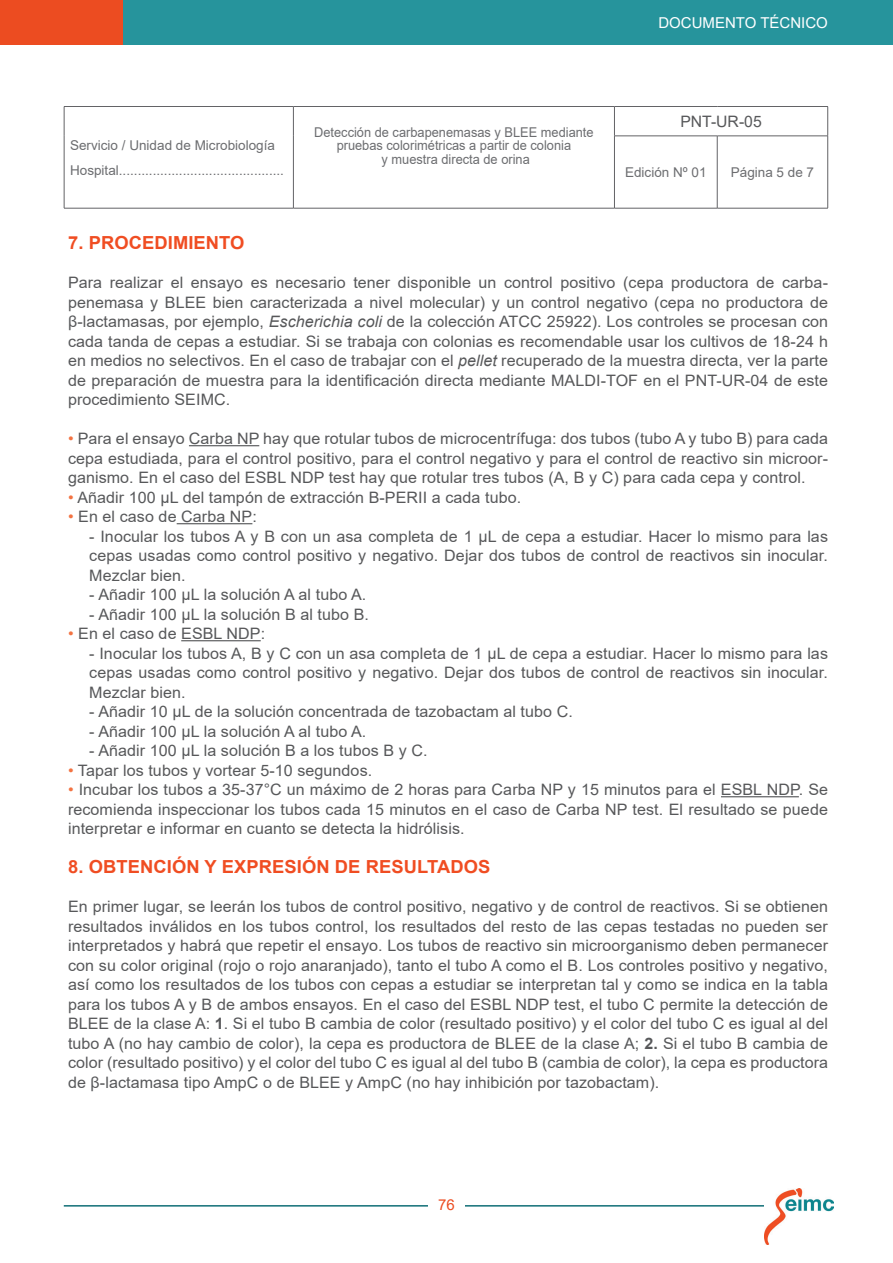
<style>
.page{position:relative;width:893px;height:1263px;background:#fff}
.page>*{position:absolute;margin:0;border:0;box-sizing:border-box;transform-origin:0 0}
.t1{font:700 18px "Arial";letter-spacing:.005em;color:#f04d22}
.t2{font:15.75px/19.5px "Arial";letter-spacing:.005em;color:#57585a;text-align:justify}
.t3{font:15px "Arial";color:#fff}
.t4{font:15px "Arial";color:#ec4c21}
.t5{font:13.5px/25.5px "Arial";color:#6c6d70}
.t6{font:13.5px/13.5px "Arial";color:#6c6d70;text-align:center;scale:.95 1}
.s1{font-style:italic}
.s2{color:#f37342}
.s3{font-weight:700}
</style>
<div class="page">
<hr style="left:64px;top:1205px;width:769px;height:1px;background:#106e76">
<div style="left:428px;top:1192px;width:37px;height:26px;background:#fff"></div>
<div style="left:0;top:0;width:123px;height:45px;background:#ec4c21"></div>
<div style="left:123px;top:0;width:770px;height:45px;background:#26949c"></div>
<img style="left:764px;top:1188px;width:69px;height:56px">
<hr style="left:189px;top:445px;width:70px;height:1px;background:#57585a">
<hr style="left:177px;top:523px;width:75px;height:1px;background:#57585a">
<hr style="left:181px;top:640px;width:80px;height:1px;background:#57585a">
<hr style="left:721px;top:796px;width:78px;height:1px;background:#57585a">
<hr style="left:64px;top:208px;width:229px;height:1px;background:#636366">
<hr style="left:64px;top:106px;width:229px;height:1px;background:#636366">
<svg style="left:64px;top:107px;width:1px;height:29px"></svg>
<hr style="left:293px;top:106px;width:321px;height:1px;background:#636366">
<svg style="left:293px;top:107px;width:1px;height:29px"></svg>
<hr style="left:64px;top:136px;width:1px;height:72px;background:#636366">
<hr style="left:293px;top:136px;width:1px;height:72px;background:#636366">
<hr style="left:614px;top:106px;width:103px;height:1px;background:#636366">
<svg style="left:614px;top:107px;width:1px;height:29px"></svg>
<hr style="left:717px;top:106px;width:111px;height:1px;background:#636366">
<svg style="left:827px;top:107px;width:1px;height:29px"></svg>
<hr style="left:614px;top:136px;width:103px;height:1px;background:#636366">
<hr style="left:614px;top:136px;width:1px;height:72px;background:#636366">
<hr style="left:717px;top:136px;width:111px;height:1px;background:#636366">
<hr style="left:717px;top:136px;width:1px;height:72px;background:#636366">
<hr style="left:827px;top:136px;width:1px;height:72px;background:#636366">
<hr style="left:293px;top:208px;width:321px;height:1px;background:#636366">
<hr style="left:614px;top:208px;width:103px;height:1px;background:#636366">
<hr style="left:717px;top:208px;width:111px;height:1px;background:#636366">
<p class="t3" style="left:658px;top:12px;width:171px">DOCUMENTO TÉCNICO</p>
<p class="t5" style="left:70px;top:132px;width:215px">Servicio / Unidad de Microbiología<br>Hospital............................................</p>
<p class="t6" style="left:314px;top:125px;width:296px">Detección de carbapenemasas y BLEE mediante pruebas colorimétricas a partir de colonia<br>y muestra directa de orina</p>
<p class="t2" style="left:680px;top:112px;width:83px">PNT-UR-05</p>
<p class="t5" style="left:625px;top:159px;width:83px">Edición Nº 01</p>
<p class="t5" style="left:731px;top:159px;width:85px">Página 5 de 7</p>
<p class="t1" style="left:68px;top:230px;width:178px">7. PROCEDIMIENTO</p>
<p class="t2" style="left:68px;top:273px;width:762px">Para realizar el ensayo es necesario tener disponible un control positivo (cepa productora de carba&shy;penemasa y BLEE bien caracterizada a nivel molecular) y un control negativo (cepa no productora de β-lactamasas, por ejemplo, <span class="s1">Escherichia coli</span> de la colección ATCC 25922). Los controles se procesan con cada tanda de cepas a estudiar. Si se trabaja con colonias es recomendable usar los cultivos de 18-24 h en medios no selectivos. En el caso de trabajar con el <span class="s1">pellet</span> recuperado de la muestra directa, ver la parte de preparación de muestra para la identificación directa mediante MALDI-TOF en el PNT-UR-04 de este procedimiento SEIMC.</p>
<p class="t2" style="left:68px;top:429px;width:762px"><span class="s2">•</span> Para el ensayo Carba NP hay que rotular tubos de microcentrífuga: dos tubos (tubo A y tubo B) para cada cepa estudiada, para el control positivo, para el control negativo y para el control de reactivo sin microor&shy;ganismo. En el caso del ESBL NDP test hay que rotular tres tubos (A, B y C) para cada cepa y control.</p>
<p class="t2" style="left:68px;top:487px;width:455px"><span class="s2">•</span> Añadir 100 µL del tampón de extracción B-PERII a cada tubo.</p>
<p class="t2" style="left:68px;top:507px;width:190px"><span class="s2">•</span> En el caso de Carba NP:</p>
<p class="t2" style="left:89px;top:526px;width:740px">- Inocular los tubos A y B con un asa completa de 1 µL de cepa a estudiar. Hacer lo mismo para las cepas usadas como control positivo y negativo. Dejar dos tubos de control de reactivos sin inocular.<br>Mezclar bien.</p>
<p class="t2" style="left:89px;top:585px;width:279px">- Añadir 100 µL la solución A al tubo A.</p>
<p class="t2" style="left:89px;top:604px;width:281px">- Añadir 100 µL la solución B al tubo B.</p>
<p class="t2" style="left:68px;top:624px;width:199px"><span class="s2">•</span> En el caso de ESBL NDP:</p>
<p class="t2" style="left:89px;top:643px;width:740px">- Inocular los tubos A, B y C con un asa completa de 1 µL de cepa a estudiar. Hacer lo mismo para las cepas usadas como control positivo y negativo. Dejar dos tubos de control de reactivos sin inocular.<br>Mezclar bien.</p>
<p class="t2" style="left:89px;top:702px;width:485px">- Añadir 10 µL de la solución concentrada de tazobactam al tubo C.</p>
<p class="t2" style="left:89px;top:721px;width:279px">- Añadir 100 µL la solución A al tubo A.</p>
<p class="t2" style="left:89px;top:741px;width:340px">- Añadir 100 µL la solución B a los tubos B y C.</p>
<p class="t2" style="left:68px;top:760px;width:306px"><span class="s2">•</span> Tapar los tubos y vortear 5-10 segundos.</p>
<p class="t2" style="left:68px;top:780px;width:762px"><span class="s2">•</span> Incubar los tubos a 35-37°C un máximo de 2 horas para Carba NP y 15 minutos para el ESBL NDP. Se recomienda inspeccionar los tubos cada 15 minutos en el caso de Carba NP test. El resultado se puede interpretar e informar en cuanto se detecta la hidrólisis.</p>
<p class="t1" style="left:68px;top:854px;width:424px">8. OBTENCIÓN Y EXPRESIÓN DE RESULTADOS</p>
<p class="t2" style="left:68px;top:897px;width:762px">En primer lugar, se leerán los tubos de control positivo, negativo y de control de reactivos. Si se obtienen resultados inválidos en los tubos control, los resultados del resto de las cepas testadas no pueden ser interpretados y habrá que repetir el ensayo. Los tubos de reactivo sin microorganismo deben permanecer con su color original (rojo o rojo anaranjado), tanto el tubo A como el B. Los controles positivo y negativo, así como los resultados de los tubos con cepas a estudiar se interpretan tal y como se indica en la tabla para los tubos A y B de ambos ensayos. En el caso del ESBL NDP test, el tubo C permite la detección de BLEE de la clase A: <span class="s3">1</span>. Si el tubo B cambia de color (resultado positivo) y el color del tubo C es igual al del tubo A (no hay cambio de color), la cepa es productora de BLEE de la clase A; <span class="s3">2.</span> Si el tubo B cambia de color (resultado positivo) y el color del tubo C es igual al del tubo B (cambia de color), la cepa es productora de β-lactamasa tipo AmpC o de BLEE y AmpC (no hay inhibición por tazobactam).</p>
<p class="t4" style="left:438px;top:1194px;width:18px">76</p>
</div>
